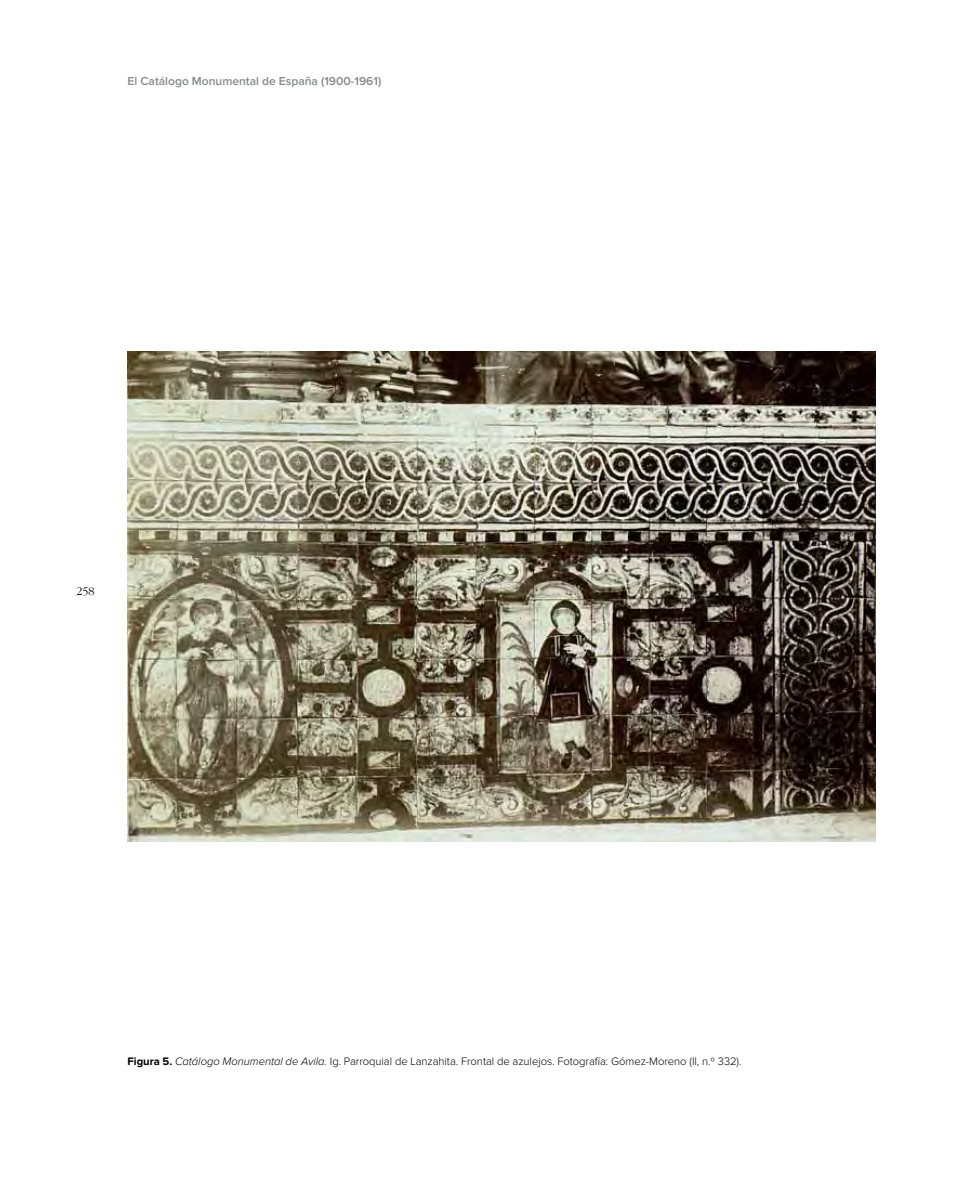
<style>
.page{position:relative;width:978px;height:1191px;background:#fff}
.page>*{position:absolute;margin:0;border:0;box-sizing:border-box;transform-origin:0 0}
.t1{font:600 12px "Proxima Nova";color:#87888a}
.t2{font:300 12px "ITC Garamond Std";color:#000}
.t3{font:300 11.25px "Proxima Nova";letter-spacing:-.005em;color:#000}
.s1{font-weight:700}
.s2{font-style:italic}
</style>
<div class="page">
<img style="left:128px;top:352px;width:748px;height:489px">
<p class="t1" style="left:128px;top:76px;width:255px">El Catálogo Monumental de España (1900-1961)</p>
<p class="t2" style="left:77px;top:585px;width:19px">258</p>
<p class="t3" style="left:128px;top:1056px;width:615px"><span class="s1">Figura 5.</span> <span class="s2">Catálogo Monumental de Avila.</span> Ig. Parroquial de Lanzahita. Frontal de azulejos. Fotografía: Gómez-Moreno (II, n.º 332).</p>
</div>
